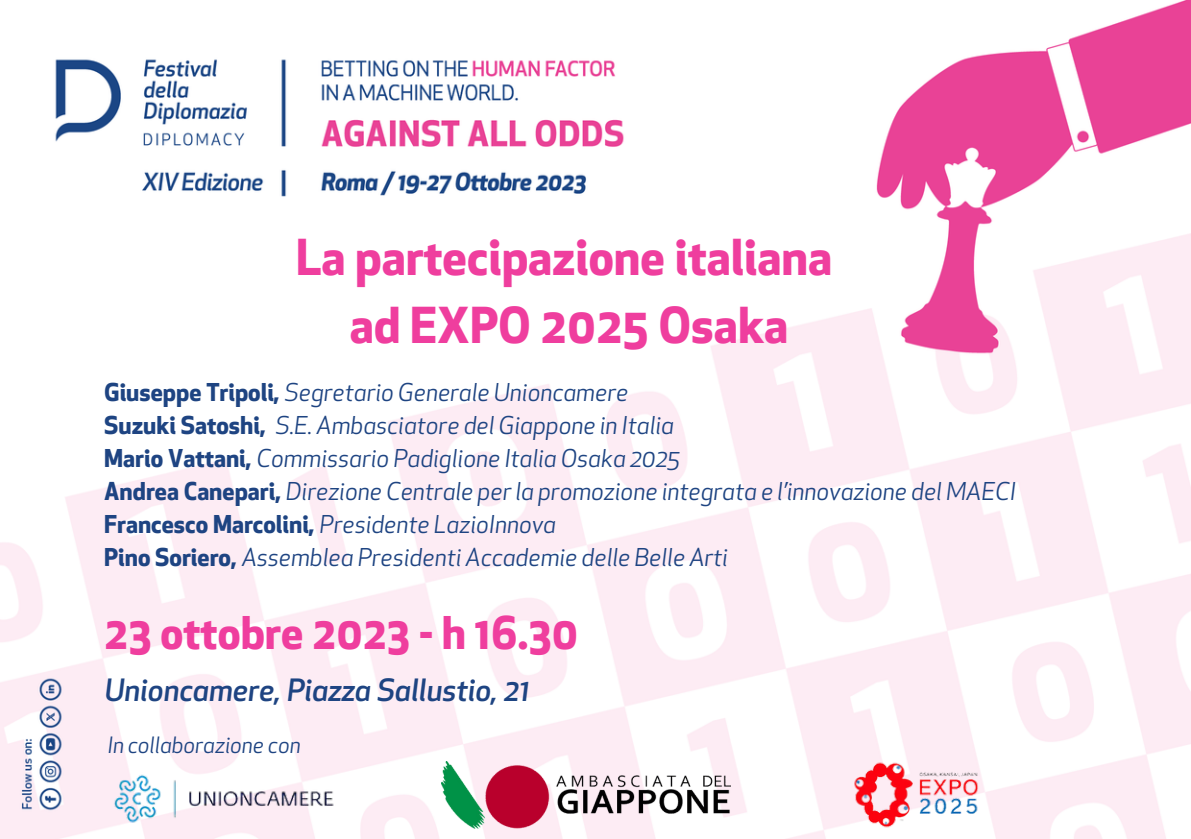
<style>
.page{position:relative;width:1191px;height:839px;background:#fff}
.page>*{position:absolute;margin:0;border:0;box-sizing:border-box;transform-origin:0 0}
.t1{font:700 48.4px "Apex New";color:#ef3e9e}
.t2{font:700 44px "Apex New";color:#ef3e9e}
.t3{font:italic 500 30px "Apex New";color:#1e4482}
.t4{font:italic 24px "Apex New";color:#1e4482}
.t5{font:italic 22px "Apex New";color:#1e4482}
.s1{font-weight:700;font-style:normal}
</style>
<div class="page">
<img style="left:0;top:0;width:1191px;height:838px">
<img style="left:441px;top:761px;width:290px;height:67px">
<img style="left:107px;top:750px;width:231px;height:88px">
<img style="left:837px;top:740px;width:159px;height:98px">
<p class="t1" style="left:296px;top:239px;width:537px">La partecipazione italiana</p>
<p class="t1" style="left:350px;top:306px;width:440px">ad EXPO 2025 Osaka</p>
<p class="t4" style="left:104px;top:383px;width:526px"><span class="s1">Giuseppe Tripoli,</span> Segretario Generale Unioncamere</p>
<p class="t4" style="left:104px;top:416px;width:571px"><span class="s1">Suzuki Satoshi,</span> S.E. Ambasciatore del Giappone in Italia</p>
<p class="t4" style="left:104px;top:449px;width:577px"><span class="s1">Mario Vattani,</span> Commissario Padiglione Italia Osaka 2025</p>
<p class="t4" style="left:104px;top:482px;width:913px"><span class="s1">Andrea Canepari,</span> Direzione Centrale per la promozione integrata e l’innovazione del MAECI</p>
<p class="t4" style="left:104px;top:515px;width:453px"><span class="s1">Francesco Marcolini,</span> Presidente LazioInnova</p>
<p class="t4" style="left:104px;top:548px;width:625px"><span class="s1">Pino Soriero,</span> Assemblea Presidenti Accademie delle Belle Arti</p>
<p class="t2" style="left:104px;top:615px;width:475px">23 ottobre 2023 - h 16.30</p>
<p class="t3" style="left:105px;top:678px;width:426px">Unioncamere, Piazza Sallustio, 21</p>
<p class="t5" style="left:107px;top:736px;width:195px">In collaborazione con</p>
</div>
